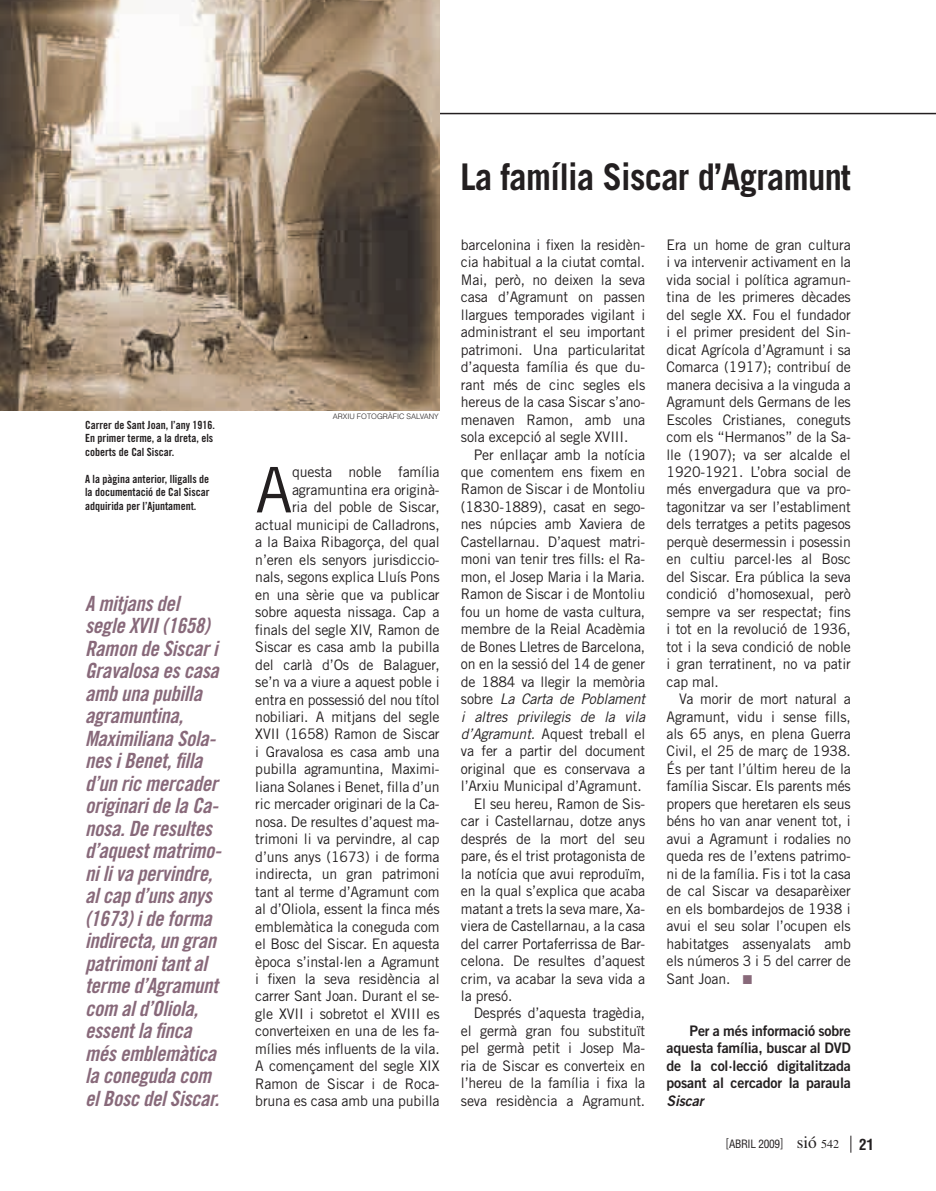
<style>
.page{position:relative;width:936px;height:1191px;background:#fff}
.page>*{position:absolute;margin:0;border:0;box-sizing:border-box;transform-origin:0 0}
.t1{font:62.85px "Trade Gothic";color:#231f20}
.t2{font:700 36.75px "Trade Gothic";letter-spacing:-.02em;color:#231f20;scale:.94 1}
.t3{font:21px/22.5px "Trade Gothic Bold Cond Twenty Obl";letter-spacing:-.015em;color:#88697a}
.t4{font:700 condensed 15px "Helvetica";color:#231f20}
.t5{font:14.55px/17.4px "Trade Gothic";letter-spacing:-.01em;color:#231f20;text-align:justify}
.t6{font:14.55px/17.4px "Trade Gothic Bold Two";letter-spacing:-.01em;color:#231f20;text-align:justify}
.t7{font:italic 14.55px "Trade Gothic";letter-spacing:-.01em;color:#231f20}
.t8{font:italic 14.55px "Trade Gothic Bold Two";letter-spacing:-.01em;color:#231f20}
.t9{font:11.25px/13.5px "Trade Gothic Bold Cond Twenty";color:#231f20}
.t10{font:condensed 11.25px "Helvetica";letter-spacing:-.025em;color:#231f20}
.t11{font:300 7.5px "Helvetica";color:#231f20}
.s1{font-style:normal}
.s2{font-style:italic}
.s3{color:#88697a}
.s4{font-weight:300;font-size:12.75px}
.s5{font-family:"Times";font-stretch:normal;font-size:17.25px}
.s6{font-family:"Times";font-stretch:normal;font-size:12px}
</style>
<div class="page">
<svg style="left:850px;top:1135px;width:1px;height:17px"></svg>
<hr style="left:0;top:113px;width:935px;height:1px;background:#231f20">
<img style="left:0;top:0;width:439px;height:411px">
<p class="t9" style="left:85px;top:419px;width:131px">Carrer de Sant Joan, l’any 1916.<br>En primer terme, a la dreta, els coberts de Cal Siscar.</p>
<p class="t9" style="left:85px;top:473px;width:126px;text-align:justify">A la pàgina anterior, lligalls de la documentació de Cal Siscar adquirida per l’Ajuntament.</p>
<p class="t3" style="left:85px;top:593px;width:138px">A mitjans del segle XVII (1658)<br>Ramon de Siscar i<br>Gravalosa es casa amb una pubilla agramuntina,<br>Maximiliana Sola&shy;nes i Benet, filla d’un ric mercader originari de la Ca&shy;nosa. De resultes d’aquest matrimo&shy;ni li va pervindre, al cap d’uns anys (1673) i de forma indirecta, un gran patrimoni tant al terme d’Agramunt com al d’Oliola, essent la finca més emblemàtica la coneguda com el Bosc del Siscar.</p>
<p class="t11" style="left:333px;top:414px;width:107px">ARXIU FOTOGRÀFIC SALVANY</p>
<p class="t5" style="left:255px;top:465px;width:186px;text-align:right">questa noble família agramuntina era originà-<br>ria del poble de Siscar, actual municipi de Calladrons, a la Baixa Ribagorça, del qual n’eren els senyors jurisdiccio&shy;nals, segons explica Lluís Pons en una sèrie que va publicar sobre aquesta nissaga. Cap a finals del segle XIV, Ramon de<br>Siscar es casa amb la pubilla del carlà d’Os de Balaguer, se’n va a viure a aquest poble i entra en possessió del nou títol nobiliari. A mitjans del segle<br>XVII (1658) Ramon de Siscar i Gravalosa es casa amb una pubilla agramuntina, Maximi&shy;liana Solanes i Benet, filla d’un ric mercader originari de la Ca&shy;nosa. De resultes d’aquest ma&shy;trimoni li va pervindre, al cap d’uns anys (1673) i de forma indirecta, un gran patrimoni tant al terme d’Agramunt com al d’Oliola, essent la finca més emblemàtica la coneguda com el Bosc del Siscar. En aquesta època s’instal·len a Agramunt i fixen la seva residència al carrer Sant Joan. Durant el se&shy;gle XVII i sobretot el XVIII es converteixen en una de les fa&shy;mílies més influents de la vila.<br>A començament del segle XIX<br>Ramon de Siscar i de Roca&shy;bruna es casa amb una pubilla</p>
<h1 class="t1" style="left:255px;top:467px;width:39px">A</h1>
<h2 class="t2" style="left:460px;top:163px;width:417px">La família Siscar d’Agramunt</h2>
<p class="t5" style="left:461px;top:237px;width:186px">barcelonina i fixen la residèn&shy;cia habitual a la ciutat comtal.<br>Mai, però, no deixen la seva casa d’Agramunt on passen llargues temporades vigilant i administrant el seu important patrimoni. Una particularitat d’aquesta família és que du&shy;rant més de cinc segles els hereus de la casa Siscar s’ano&shy;menaven Ramon, amb una sola excepció al segle XVIII.</p>
<p class="t5" style="left:473px;top:447px;width:173px">Per enllaçar amb la notícia</p>
<p class="t5" style="left:461px;top:464px;width:186px">que comentem ens fixem en</p>
<p class="t5" style="left:461px;top:482px;width:186px">Ramon de Siscar i de Montoliu</p>
<p class="t5" style="left:461px;top:499px;width:186px">(1830-1889), casat en sego-</p>
<p class="t5" style="left:461px;top:517px;width:186px">nes núpcies amb Xaviera de</p>
<p class="t5" style="left:461px;top:534px;width:186px">Castellarnau. D’aquest matri-</p>
<p class="t5" style="left:461px;top:552px;width:186px">moni van tenir tres fills: el Ra-</p>
<p class="t5" style="left:461px;top:569px;width:186px">mon, el Josep Maria i la Maria.</p>
<p class="t5" style="left:461px;top:586px;width:186px">Ramon de Siscar i de Montoliu</p>
<p class="t5" style="left:461px;top:604px;width:186px">fou un home de vasta cultura,</p>
<p class="t5" style="left:461px;top:621px;width:186px">membre de la Reial Acadèmia</p>
<p class="t5" style="left:461px;top:639px;width:186px">de Bones Lletres de Barcelona,</p>
<p class="t5" style="left:461px;top:656px;width:186px">on en la sessió del 14 de gener</p>
<p class="t5" style="left:461px;top:674px;width:186px">de 1884 va llegir la memòria</p>
<p class="t7" style="left:461px;top:693px;width:186px"><span class="s1">sobre</span> La Carta de Poblament</p>
<p class="t7" style="left:461px;top:711px;width:186px">i altres privilegis de la vila</p>
<p class="t5" style="left:461px;top:726px;width:186px"><span class="s2">d’Agramunt.</span> Aquest treball el</p>
<p class="t5" style="left:461px;top:744px;width:186px">va fer a partir del document</p>
<p class="t5" style="left:461px;top:761px;width:186px">original que es conservava a</p>
<p class="t5" style="left:461px;top:779px;width:182px">l’Arxiu Municipal d’Agramunt.</p>
<p class="t5" style="left:473px;top:796px;width:173px">El seu hereu, Ramon de Sis-</p>
<p class="t5" style="left:461px;top:813px;width:186px">car i Castellarnau, dotze anys</p>
<p class="t5" style="left:461px;top:831px;width:186px">després de la mort del seu</p>
<p class="t5" style="left:461px;top:848px;width:186px">pare, és el trist protagonista de</p>
<p class="t5" style="left:461px;top:866px;width:186px">la notícia que avui reproduïm,</p>
<p class="t5" style="left:461px;top:883px;width:186px">en la qual s’explica que acaba</p>
<p class="t5" style="left:461px;top:901px;width:186px">matant a trets la seva mare, Xa-</p>
<p class="t5" style="left:461px;top:918px;width:186px">viera de Castellarnau, a la casa</p>
<p class="t5" style="left:461px;top:936px;width:186px">del carrer Portaferrissa de Bar-</p>
<p class="t5" style="left:461px;top:953px;width:186px">celona. De resultes d’aquest</p>
<p class="t5" style="left:461px;top:971px;width:186px">crim, va acabar la seva vida a</p>
<p class="t5" style="left:461px;top:988px;width:53px">la presó.</p>
<p class="t5" style="left:473px;top:1006px;width:173px">Després d’aquesta tragèdia,</p>
<p class="t5" style="left:461px;top:1023px;width:186px">el germà gran fou substituït</p>
<p class="t5" style="left:461px;top:1040px;width:186px">pel germà petit i Josep Ma-</p>
<p class="t5" style="left:461px;top:1058px;width:186px">ria de Siscar es converteix en</p>
<p class="t5" style="left:461px;top:1075px;width:186px">l’hereu de la família i fixa la</p>
<p class="t5" style="left:461px;top:1093px;width:186px">seva residència a Agramunt.</p>
<p class="t5" style="left:666px;top:237px;width:186px">Era un home de gran cultura i va intervenir activament en la vida social i política agramun&shy;tina de les primeres dècades del segle XX. Fou el fundador i el primer president del Sin&shy;dicat Agrícola d’Agramunt i sa Comarca (1917); contribuí de manera decisiva a la vinguda a Agramunt dels Germans de les Escoles Cristianes, coneguts com els “Hermanos” de la Sa&shy;lle (1907); va ser alcalde el 1920-1921. L’obra social de més envergadura que va pro&shy;tagonitzar va ser l’establiment dels terratges a petits pagesos perquè desermessin i posessin en cultiu parcel·les al Bosc del Siscar. Era pública la seva condició d’homosexual, però sempre va ser respectat; fins i tot en la revolució de 1936, tot i la seva condició de noble i gran terratinent, no va patir cap mal.</p>
<p class="t5" style="left:666px;top:691px;width:186px;text-indent:13px">Va morir de mort natural a Agramunt, vidu i sense fills, als 65 anys, en plena Guerra Civil, el 25 de març de 1938.<br>És per tant l’últim hereu de la família Siscar. Els parents més propers que heretaren els seus béns ho van anar venent tot, i avui a Agramunt i rodalies no queda res de l’extens patrimo&shy;ni de la família. Fis i tot la casa de cal Siscar va desaparèixer en els bombardejos de 1938 i avui el seu solar l’ocupen els habitatges assenyalats amb els números 3 i 5 del carrer de Sant Joan. <span class="s3">■</span></p>
<p class="t6" style="left:666px;top:1023px;width:186px;text-indent:23px">Per a més informació sobre aquesta família, buscar al DVD de la col·lecció digitalitzada posant al cercador la paraula</p>
<p class="t8" style="left:666px;top:1095px;width:38px">Siscar</p>
<p class="t10" style="left:725px;top:1139px;width:115px"><span class="s4">[</span>ABRIL 2009<span class="s4">]</span> <span class="s5">sió</span> <span class="s6">542</span></p>
<p class="t4" style="left:859px;top:1138px;width:16px">21</p>
</div>
